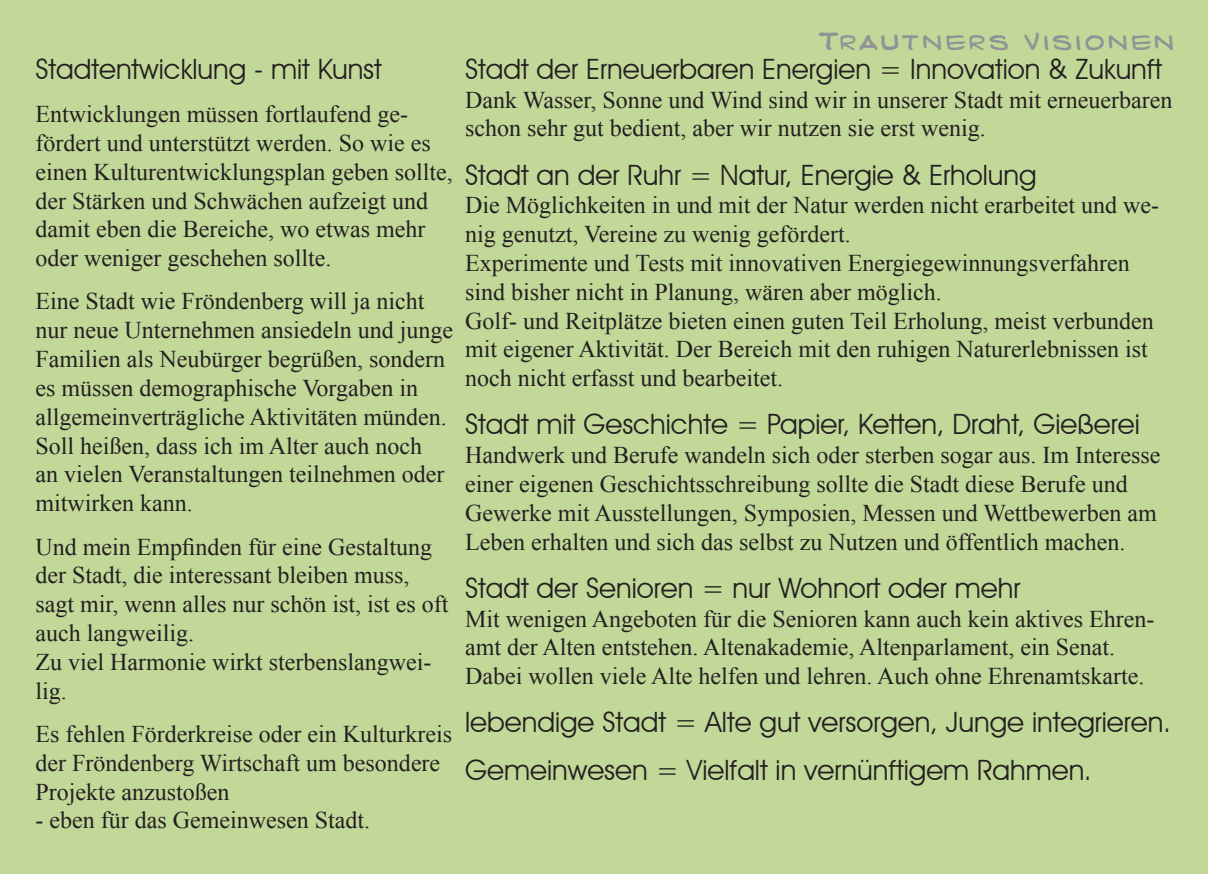
<style>
.page{position:relative;width:1208px;height:874px;background:#fff}
.page>*{position:absolute;margin:0;border:0;box-sizing:border-box;transform-origin:0 0}
.t1{font:28px/48px "Avant Garde IT Cby BT";color:#231f20}
.t2{font:24px/28.8px "Times New Roman";color:#231f20}
.t3{font:20px "Carl Barks Script";letter-spacing:.16em;color:#919396}
</style>
<div class="page">
<div style="left:0;top:0;width:1208px;height:873px;background:#c1d899"></div>
<div style="left:35px;top:57px;width:418px;height:780px;background:#c1d899"></div>
<p class="t1" style="left:35px;top:45px;width:348px">Stadtentwicklung - mit Kunst</p>
<p class="t2" style="left:35px;top:99px;width:419px">Entwicklungen müssen fortlaufend ge&shy;fördert und unterstützt werden. So wie es einen Kulturentwicklungsplan geben sollte, der Stärken und Schwächen aufzeigt und damit eben die Bereiche, wo etwas mehr oder weniger geschehen sollte.</p>
<p class="t2" style="left:35px;top:286px;width:419px">Eine Stadt wie Fröndenberg will ja nicht nur neue Unternehmen ansiedeln und junge Familien als Neubürger begrüßen, sondern es müssen demographische Vorgaben in allgemeinverträgliche Aktivitäten münden.<br>Soll heißen, dass ich im Alter auch noch<br>an vielen Veranstaltungen teilnehmen oder mitwirken kann.</p>
<p class="t2" style="left:35px;top:531px;width:415px">Und mein Empfinden für eine Gestaltung der Stadt, die interessant bleiben muss, sagt mir, wenn alles nur schön ist, ist es oft auch langweilig.<br>Zu viel Harmonie wirkt sterbenslangwei&shy;lig.</p>
<p class="t2" style="left:35px;top:718px;width:418px">Es fehlen Förderkreise oder ein Kulturkreis der Fröndenberg Wirtschaft um besondere<br>Projekte anzustoßen</p>
<p class="t2" style="left:35px;top:805px;width:336px">- eben für das Gemeinwesen Stadt.</p>
<p class="t3" style="left:818px;top:31px;width:357px">Trautners Visionen</p>
<p class="t1" style="left:465px;top:45px;width:698px">Stadt der Erneuerbaren Energien = Innovation &amp; Zukunft</p>
<p class="t2" style="left:465px;top:85px;width:709px">Dank Wasser, Sonne und Wind sind wir in unserer Stadt mit erneuerbaren schon sehr gut bedient, aber wir nutzen sie erst wenig.</p>
<p class="t1" style="left:465px;top:150px;width:573px">Stadt an der Ruhr = Natur, Energie &amp; Erholung</p>
<p class="t2" style="left:465px;top:190px;width:695px">Die Möglichkeiten in und mit der Natur werden nicht erarbeitet und we&shy;nig genutzt, Vereine zu wenig gefördert.<br>Experimente und Tests mit innovativen Energiegewinnungsverfahren sind bisher nicht in Planung, wären aber möglich.<br>Golf- und Reitplätze bieten einen guten Teil Erholung, meist verbunden mit eigener Aktivität. Der Bereich mit den ruhigen Naturerlebnissen ist noch nicht erfasst und bearbeitet.</p>
<p class="t1" style="left:465px;top:400px;width:676px">Stadt mit Geschichte = Papier, Ketten, Draht, Gießerei</p>
<p class="t2" style="left:465px;top:440px;width:697px">Handwerk und Berufe wandeln sich oder sterben sogar aus. Im Interesse einer eigenen Geschichtsschreibung sollte die Stadt diese Berufe und Gewerke mit Ausstellungen, Symposien, Messen und Wettbewerben am Leben erhalten und sich das selbst zu Nutzen und öffentlich machen.</p>
<p class="t1" style="left:465px;top:563px;width:557px">Stadt der Senioren = nur Wohnort oder mehr</p>
<p class="t2" style="left:465px;top:603px;width:691px">Mit wenigen Angeboten für die Senioren kann auch kein aktives Ehren&shy;amt der Alten entstehen. Altenakademie, Altenparlament, ein Senat.<br>Dabei wollen viele Alte helfen und lehren. Auch ohne Ehrenamtskarte.</p>
<p class="t1" style="left:465px;top:697px;width:707px">lebendige Stadt = Alte gut versorgen, Junge integrieren.<br>Gemeinwesen = Vielfalt in vernünftigem Rahmen.</p>
</div>
